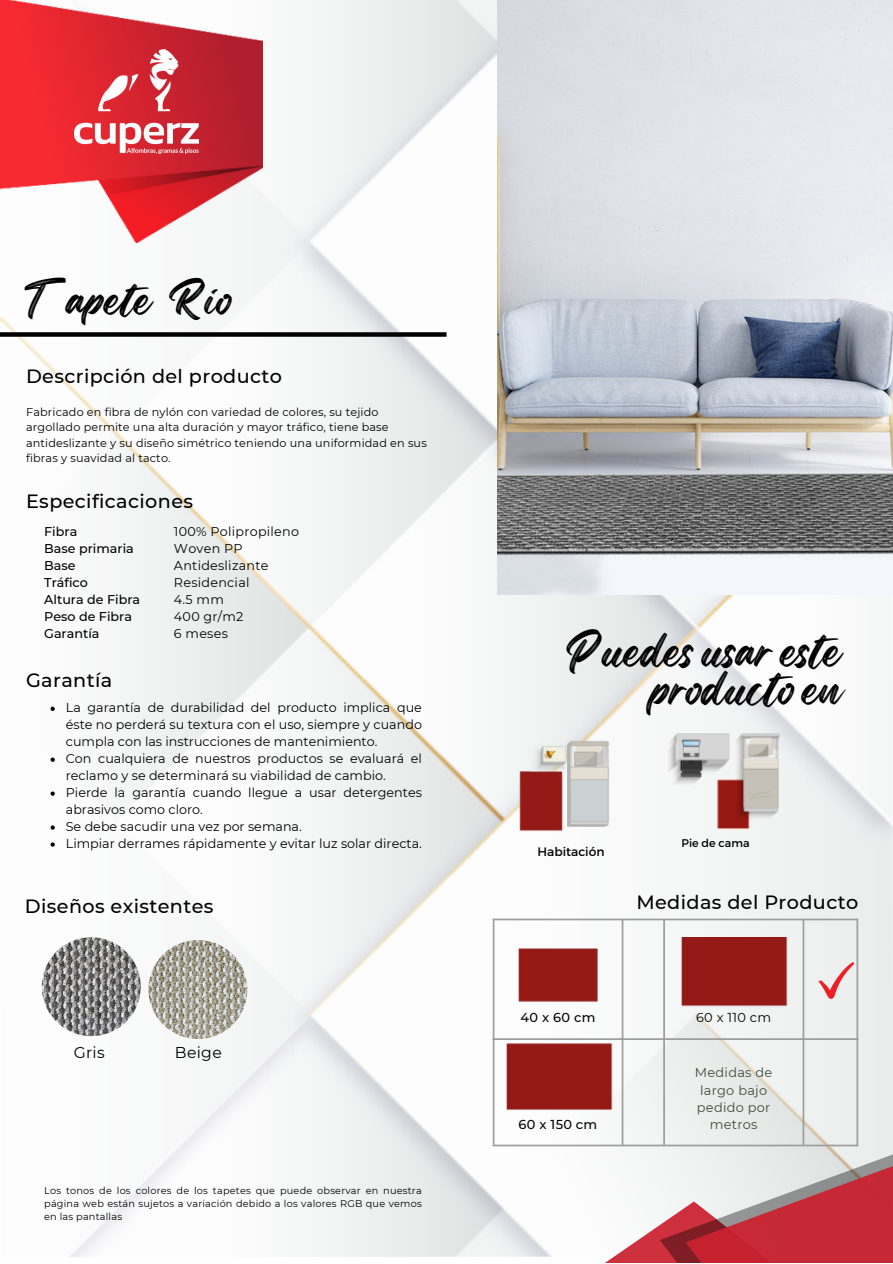
<style>
.page{position:relative;width:893px;height:1264px;background:#fff}
.page>*{position:absolute;margin:0;border:0;box-sizing:border-box;transform-origin:0 0}
.t1{font:42.15px/38.2px "Regular Brush";color:#000;text-align:right}
.t2{font:40.65px "Regular Brush";color:#000}
.t3{font:500 19.2px "Montserrat";letter-spacing:.02em;color:#000}
.t4{font:15.6px "Montserrat";letter-spacing:.02em;color:#000}
.t5{font:12.9px/17.2px "Montserrat";letter-spacing:.02em;color:#414b3b;text-align:center}
.t6{font:500 12.9px "Montserrat";letter-spacing:.02em;color:#000}
.t7{font:12.9px "Montserrat";letter-spacing:.02em;color:#000}
.t8{font:12.75px/17px "Montserrat";color:#000}
.t9{font:500 12.75px "Montserrat";color:#000}
.t10{font:12.75px "Montserrat";letter-spacing:.02em;color:#000}
.t11{font:12.3px "Montserrat";color:#000}
.t12{font:11.25px/15.6px "Montserrat";letter-spacing:.015em;color:#000}
.t13{font:11.1px "Montserrat";color:#000}
.t14{font:9.75px/12.9px "Montserrat";letter-spacing:.02em;color:#000;text-align:justify}
</style>
<div class="page">
<img style="left:0;top:0;width:892px;height:1257px">
<div style="left:0;top:332px;width:446px;height:5px;background:#000"></div>
<svg style="left:140px;top:1201px;width:519px;height:61px"></svg>
<svg style="left:659px;top:1137px;width:233px;height:125px;background:#d0858b"></svg>
<img style="left:0;top:0;width:262px;height:243px">
<img style="left:497px;top:0;width:395px;height:594px">
<hr style="left:492px;top:920px;width:2px;height:224px;background:#9d9d9d">
<hr style="left:621px;top:920px;width:2px;height:224px;background:#9d9d9d">
<hr style="left:663px;top:920px;width:2px;height:224px;background:#9d9d9d">
<hr style="left:802px;top:920px;width:2px;height:224px;background:#9d9d9d">
<hr style="left:856px;top:920px;width:2px;height:224px;background:#9d9d9d">
<hr style="left:492px;top:918px;width:366px;height:2px;background:#9d9d9d">
<hr style="left:492px;top:1038px;width:366px;height:1px;background:#9d9d9d">
<hr style="left:492px;top:1144px;width:366px;height:2px;background:#9d9d9d">
<svg style="left:818px;top:961px;width:36px;height:37px"></svg>
<img style="left:42px;top:937px;width:99px;height:99px;border-radius:50%">
<img style="left:509px;top:940px;width:98px;height:64px">
<img style="left:492px;top:1041px;width:136px;height:69px">
<img style="left:668px;top:937px;width:131px;height:77px">
<img style="left:74px;top:49px;width:124px;height:105px">
<img style="left:148px;top:940px;width:99px;height:98px;border-radius:50%">
<img style="left:513px;top:729px;width:108px;height:118px">
<svg style="left:51px;top:706px;width:4px;height:5px"></svg>
<svg style="left:51px;top:757px;width:4px;height:4px"></svg>
<svg style="left:51px;top:791px;width:4px;height:4px"></svg>
<svg style="left:51px;top:825px;width:4px;height:4px"></svg>
<svg style="left:51px;top:842px;width:4px;height:4px"></svg>
<img style="left:659px;top:728px;width:126px;height:113px">
<p class="t2" style="left:24px;top:267px;width:210px">Tapete Rio</p>
<p class="t3" style="left:26px;top:364px;width:257px">Descripción del producto</p>
<p class="t12" style="left:26px;top:403px;width:402px">Fabricado en fibra de nylón con variedad de colores, su tejido argollado permite una alta duración y mayor tráfico, tiene base antideslizante y su diseño simétrico teniendo una uniformidad en sus fibras y suavidad al tacto.</p>
<p class="t3" style="left:26px;top:489px;width:168px">Especificaciones</p>
<p class="t9" style="left:44px;top:524px;width:35px">Fibra</p>
<p class="t9" style="left:44px;top:541px;width:91px">Base primaria</p>
<p class="t9" style="left:44px;top:558px;width:33px">Base</p>
<p class="t9" style="left:44px;top:575px;width:45px">Tráfico</p>
<p class="t9" style="left:44px;top:592px;width:97px">Altura de Fibra</p>
<p class="t9" style="left:44px;top:609px;width:89px">Peso de Fibra</p>
<p class="t9" style="left:44px;top:626px;width:57px">Garantía</p>
<p class="t10" style="left:174px;top:524px;width:127px">100% Polipropileno</p>
<p class="t8" style="left:174px;top:540px;width:70px">Woven PP</p>
<p class="t10" style="left:174px;top:558px;width:96px">Antideslizante</p>
<p class="t10" style="left:174px;top:575px;width:77px">Residencial</p>
<p class="t8" style="left:174px;top:591px;width:51px">4.5 mm</p>
<p class="t8" style="left:174px;top:608px;width:71px">400 gr/m2</p>
<p class="t8" style="left:174px;top:625px;width:55px">6 meses</p>
<p class="t3" style="left:26px;top:668px;width:88px">Garantía</p>
<p class="t8" style="left:66px;top:699px;width:357px;text-align:justify">La garantía de durabilidad del producto implica que éste no perderá su textura con el uso, siempre y cuando cumpla con las instrucciones de mantenimiento.</p>
<p class="t8" style="left:66px;top:749px;width:357px">Con cualquiera de nuestros productos se evaluará el reclamo y se determinará su viabilidad de cambio.</p>
<p class="t8" style="left:66px;top:783px;width:357px">Pierde la garantía cuando llegue a usar detergentes abrasivos como cloro.</p>
<p class="t8" style="left:66px;top:817px;width:237px">Se debe sacudir una vez por semana.</p>
<p class="t8" style="left:66px;top:834px;width:357px">Limpiar derrames rápidamente y evitar luz solar directa.</p>
<p class="t1" style="left:565px;top:630px;width:278px">Puedes usar este producto en</p>
<p class="t11" style="left:537px;top:843px;width:69px">Habitación</p>
<p class="t13" style="left:681px;top:836px;width:69px">Pie de cama</p>
<p class="t3" style="left:25px;top:894px;width:190px">Diseños existentes</p>
<p class="t3" style="left:636px;top:890px;width:223px">Medidas del Producto</p>
<p class="t4" style="left:74px;top:1042px;width:33px">Gris</p>
<p class="t4" style="left:175px;top:1042px;width:48px">Beige</p>
<p class="t14" style="left:44px;top:1184px;width:379px">Los tonos de los colores de los tapetes que puede observar en nuestra página web están sujetos a variación debido a los valores RGB que vemos en las pantallas</p>
<p class="t6" style="left:520px;top:1009px;width:76px">40 x 60 cm</p>
<p class="t7" style="left:696px;top:1009px;width:76px">60 x 110 cm</p>
<p class="t6" style="left:518px;top:1116px;width:80px">60 x 150 cm</p>
<p class="t5" style="left:695px;top:1064px;width:79px">Medidas de largo bajo pedido por metros</p>
</div>
